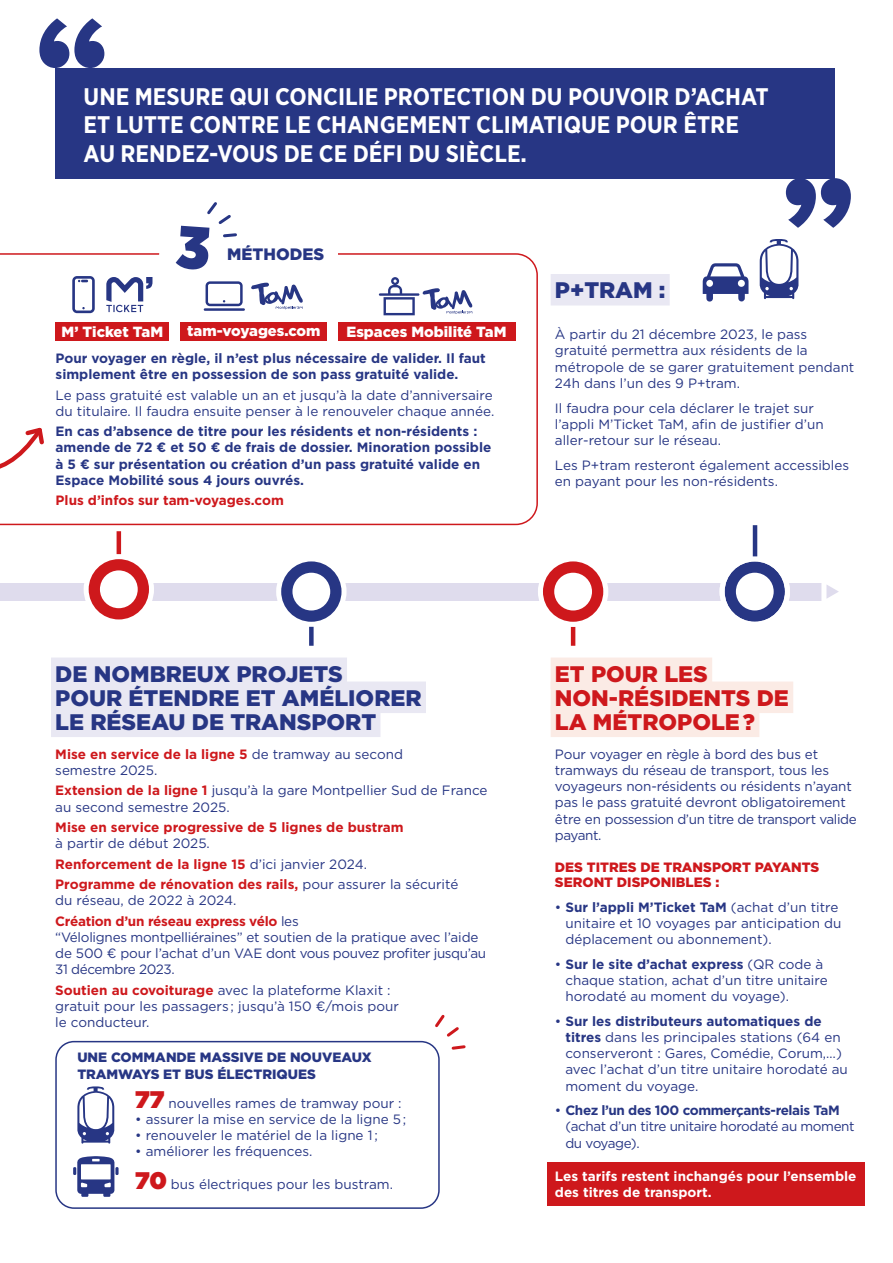
<style>
.page{position:relative;width:893px;height:1263px;background:#fff}
.page>*{position:absolute;margin:0;border:0;box-sizing:border-box;transform-origin:0 0}
.t1{font:700 157.95px "Brice";color:#273684}
.t2{font:700 24px/28.8px "Gotham Narrow";color:#fff}
.t3{font:900 22.5px/24px "Gotham";color:#273684}
.t4{font:900 22.5px/24px "Gotham";color:#ce181c}
.t5{font:900 16.5px "Gotham";color:#273684}
.t6{font:900 14.7px "Gotham";color:#fff}
.t7{font:13.5px/16.2px "Gotham";color:#273684}
.t8{font:700 13.5px/16.2px "Gotham";color:#273684}
.t9{font:13.5px/16.2px "Gotham";letter-spacing:-.02em;color:#273684}
.t10{font:13.5px/16.2px "Gotham";letter-spacing:-.03em;color:#273684}
.t11{font:700 13.5px "Gotham";color:#ce181c}
.t12{font:700 13.5px/16.2px "Gotham";color:#fff}
.t13{font:700 13.5px/20.4px "Gotham";letter-spacing:-.02em;color:#ce181c}
.t14{font:900 13.5px/16.2px "Gotham";color:#273684}
.t15{font:900 13.5px/15px "Gotham";color:#ce181c}
.s1{font-weight:700;color:#ce181c}
.s2{font-weight:400;color:#273684}
.s3{font-weight:900;font-size:24px;color:#ce181c}
.s4{font-weight:700}
</style>
<div class="page">
<svg style="left:0;top:253px;width:538px;height:272px"></svg>
<div style="left:0;top:583px;width:826px;height:17px;background:#dfdced"></div>
<svg style="left:0;top:424px;width:47px;height:70px"></svg>
<div style="left:55px;top:1041px;width:385px;height:168px;border:2px solid #273684;border-radius:18px"></div>
<div style="left:547px;top:1162px;width:317px;height:43px;background:#ce181c"></div>
<svg style="left:821px;top:583px;width:18px;height:18px"></svg>
<svg style="left:720px;top:556px;width:70px;height:66px"></svg>
<hr style="left:753px;top:525px;width:4px;height:31px;background:#273684">
<svg style="left:84px;top:554px;width:70px;height:66px"></svg>
<div style="left:100px;top:570px;width:38px;height:38px;background:#fff;border-radius:50%"></div>
<hr style="left:117px;top:531px;width:4px;height:23px;background:#ce181c">
<hr style="left:571px;top:627px;width:4px;height:19px;background:#ce181c">
<svg style="left:538px;top:561px;width:70px;height:66px"></svg>
<div style="left:554px;top:573px;width:38px;height:37px;background:#fff;border-radius:50%"></div>
<svg style="left:276px;top:561px;width:71px;height:66px"></svg>
<div style="left:292px;top:573px;width:38px;height:37px;background:#fff;border-radius:50%"></div>
<div style="left:309px;top:627px;width:5px;height:19px;background:#273684"></div>
<svg style="left:379px;top:277px;width:94px;height:38px"></svg>
<div style="left:338px;top:322px;width:177px;height:19px;background:#ce181c"></div>
<svg style="left:72px;top:276px;width:80px;height:37px"></svg>
<div style="left:56px;top:322px;width:113px;height:19px;background:#ce181c"></div>
<svg style="left:251px;top:283px;width:52px;height:26px"></svg>
<div style="left:181px;top:322px;width:146px;height:19px;background:#ce181c"></div>
<div style="left:51px;top:657px;width:296px;height:32px;background:#e9e8f3"></div>
<div style="left:51px;top:681px;width:375px;height:32px;background:#e9e8f3"></div>
<div style="left:51px;top:705px;width:329px;height:32px;background:#e9e8f3"></div>
<div style="left:551px;top:657px;width:161px;height:32px;background:#fbebe5"></div>
<div style="left:551px;top:681px;width:242px;height:32px;background:#fbebe5"></div>
<div style="left:551px;top:705px;width:208px;height:32px;background:#fbebe5"></div>
<div style="left:551px;top:274px;width:119px;height:31px;background:#e9e8f3"></div>
<svg style="left:703px;top:263px;width:45px;height:39px"></svg>
<div style="left:214px;top:247px;width:124px;height:24px;background:#fff"></div>
<svg style="left:432px;top:1014px;width:34px;height:37px"></svg>
<svg style="left:73px;top:1156px;width:46px;height:41px"></svg>
<div style="left:55px;top:69px;width:780px;height:110px;background:#273684"></div>
<svg style="left:77px;top:1086px;width:37px;height:57px"></svg>
<svg style="left:760px;top:239px;width:39px;height:60px"></svg>
<svg style="left:158px;top:202px;width:87px;height:109px"></svg>
<h1 class="t1" style="left:34px;top:-3px;width:79px">“</h1>
<h2 class="t2" style="left:84px;top:82px;width:687px">UNE MESURE QUI CONCILIE PROTECTION DU POUVOIR D’ACHAT<br>ET LUTTE CONTRE LE CHANGEMENT CLIMATIQUE POUR ÊTRE<br>AU RENDEZ-VOUS DE CE DÉFI DU SIÈCLE.</h2>
<p class="t5" style="left:227px;top:243px;width:98px">MÉTHODES</p>
<h1 class="t1" style="left:856px;top:249px;width:79px;rotate:-180deg">“</h1>
<p class="t6" style="left:62px;top:322px;width:103px">M’ Ticket TaM</p>
<p class="t6" style="left:187px;top:320px;width:135px">tam-voyages.com</p>
<p class="t6" style="left:347px;top:322px;width:161px">Espaces Mobilité TaM</p>
<p class="t8" style="left:56px;top:350px;width:432px">Pour voyager en règle, il n’est plus nécessaire de valider. Il faut simplement être en possession de son pass gratuité valide.</p>
<p class="t7" style="left:56px;top:386px;width:440px">Le pass gratuité est valable un an et jusqu’à la date d’anniversaire du titulaire. Il faudra ensuite penser à le renouveler chaque année.</p>
<p class="t8" style="left:56px;top:423px;width:437px">En cas d’absence de titre pour les résidents et non-résidents : amende de 72 € et 50 € de frais de dossier. Minoration possible à 5 € sur présentation ou création d’un pass gratuité valide en Espace Mobilité sous 4 jours ouvrés.</p>
<p class="t11" style="left:56px;top:492px;width:230px">Plus d’infos sur tam-voyages.com</p>
<h3 class="t3" style="left:555px;top:278px;width:112px">P+TRAM :</h3>
<p class="t7" style="left:555px;top:326px;width:301px">À partir du 21 décembre 2023, le pass gratuité permettra aux résidents de la métropole de se garer gratuitement pendant 24h dans l’un des 9 P+tram.</p>
<p class="t7" style="left:555px;top:399px;width:270px">Il faudra pour cela déclarer le trajet sur l’appli M’Ticket TaM, afin de justifier d’un aller-retour sur le réseau.</p>
<p class="t7" style="left:555px;top:456px;width:296px">Les P+tram resteront également accessibles en payant pour les non-résidents.</p>
<h3 class="t3" style="left:55px;top:662px;width:368px">DE NOMBREUX PROJETS<br>POUR ÉTENDRE ET AMÉLIORER<br>LE RÉSEAU DE TRANSPORT</h3>
<p class="t7" style="left:55px;top:746px;width:349px"><span class="s1">Mise en service de la ligne 5</span> de tramway au second semestre 2025.</p>
<p class="t7" style="left:55px;top:782px;width:434px"><span class="s1">Extension de la ligne 1</span> jusqu’à la gare Montpellier Sud de France au second semestre 2025.</p>
<p class="t11" style="left:55px;top:818px;width:350px">Mise en service progressive de 5 lignes de bustram</p>
<p class="t7" style="left:55px;top:833px;width:405px;line-height:20.4px">à partir de début 2025.<br><span class="s1">Renforcement de la ligne 15</span> d’ici janvier 2024.<br><span class="s1">Programme de rénovation des rails,</span> pour assurer la sécurité</p>
<p class="t13" style="left:55px;top:890px;width:245px"><span class="s2">du réseau, de 2022 à 2024.<br></span>Création d’un réseau express vélo <span class="s2">les</span></p>
<p class="t9" style="left:55px;top:929px;width:432px">“Vélolignes montpelliéraines” et soutien de la pratique avec l’aide de 500 € pour l’achat d’un VAE dont vous pouvez profiter jusqu’au<br>31 décembre 2023.</p>
<p class="t7" style="left:55px;top:982px;width:345px"><span class="s1">Soutien au covoiturage</span> avec la plateforme Klaxit : gratuit pour les passagers ; jusqu’à 150 €/mois pour le conducteur.</p>
<p class="t14" style="left:77px;top:1049px;width:296px">UNE COMMANDE MASSIVE DE NOUVEAUX<br>TRAMWAYS ET BUS ÉLECTRIQUES</p>
<p class="t7" style="left:135px;top:1094px;width:268px"><span class="s3">77</span> nouvelles rames de tramway pour :</p>
<p class="t7" style="left:135px;top:1110px;width:273px">• assurer la mise en service de la ligne 5;</p>
<p class="t7" style="left:135px;top:1127px;width:244px">• renouveler le matériel de la ligne 1;</p>
<p class="t7" style="left:135px;top:1143px;width:179px">• améliorer les fréquences.</p>
<p class="t7" style="left:135px;top:1176px;width:259px"><span class="s3">70</span> bus électriques pour les bustram.</p>
<h3 class="t4" style="left:555px;top:662px;width:236px">ET POUR LES<br>NON-RÉSIDENTS DE<br>LA MÉTROPOLE?</h3>
<p class="t7" style="left:555px;top:746px;width:303px">Pour voyager en règle à bord des bus et tramways du réseau de transport, tous les voyageurs non-résidents ou résidents n’ayant pas le pass gratuité devront obligatoirement être en possession d’un titre de transport valide payant.</p>
<p class="t15" style="left:555px;top:859px;width:266px">DES TITRES DE TRANSPORT PAYANTS<br>SERONT DISPONIBLES :</p>
<p class="t7" style="left:565px;top:898px;width:278px;text-indent:-11px">• <span class="s4">Sur l’appli M’Ticket TaM</span> (achat d’un titre unitaire et 10 voyages par anticipation du déplacement ou abonnement).</p>
<p class="t7" style="left:565px;top:955px;width:264px;text-indent:-11px">• <span class="s4">Sur le site d’achat express</span> (QR code à chaque station, achat d’un titre unitaire horodaté au moment du voyage).</p>
<p class="t7" style="left:565px;top:1012px;width:284px;text-indent:-11px">• <span class="s4">Sur les distributeurs automatiques de titres</span> dans les principales stations (64 en conserveront : Gares, Comédie, Corum,…) avec l’achat d’un titre unitaire horodaté au moment du voyage.</p>
<p class="t10" style="left:565px;top:1102px;width:291px;text-indent:-11px">• <span class="s4">Chez l’un des 100 commerçants-relais TaM </span>(achat d’un titre unitaire horodaté au moment du voyage).</p>
<p class="t12" style="left:555px;top:1168px;width:303px">Les tarifs restent inchangés pour l’ensemble des titres de transport.</p>
</div>
